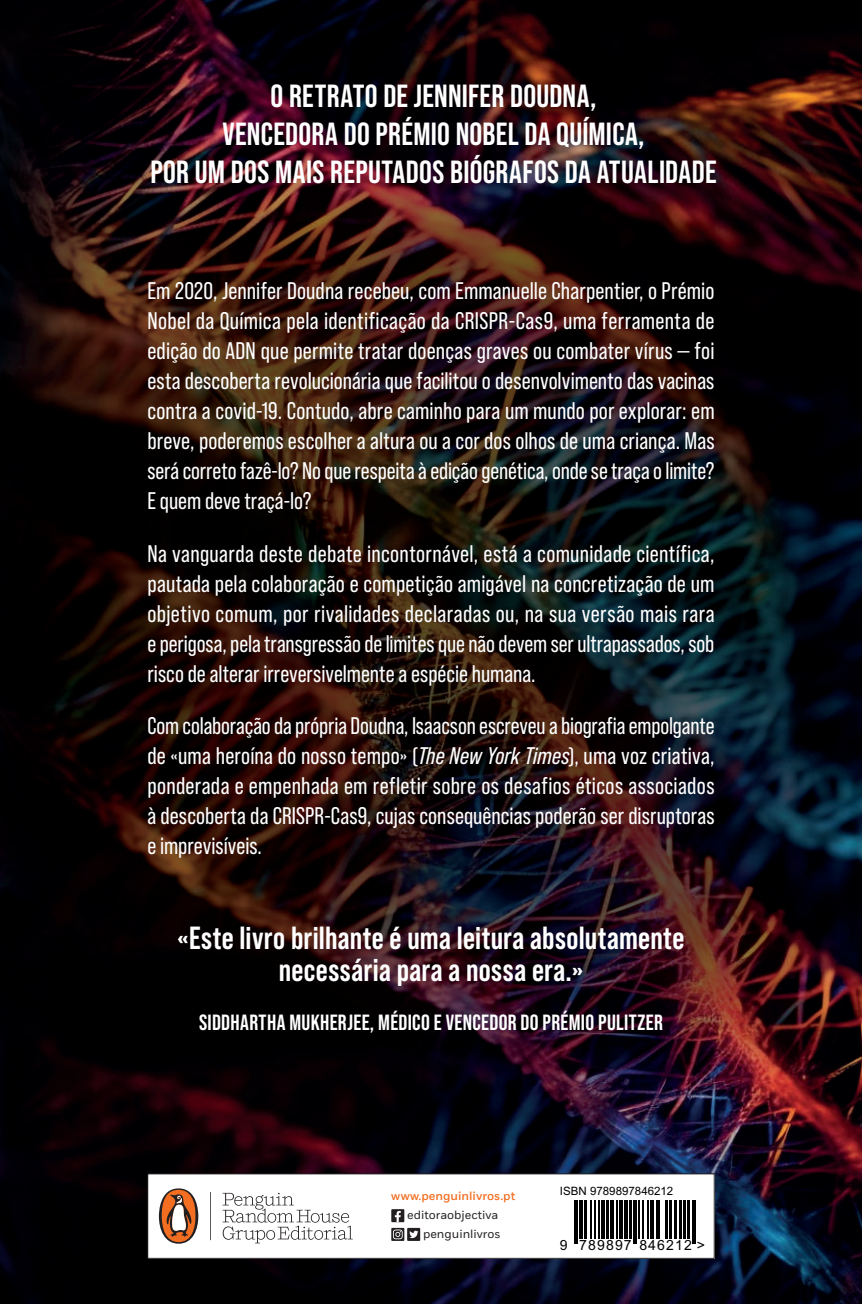
<style>
.page{position:relative;width:862px;height:1304px;background:#fff}
.page>*{position:absolute;margin:0;border:0;box-sizing:border-box;transform-origin:0 0}
.t1{font:700 32px/38px "Bebas Neue Pro";letter-spacing:.01em;color:#fff;text-align:center}
.t2{font:24px/30px "Bebas Neue Pro";color:#fff;text-align:justify}
.t3{font:700 22px "Bebas Neue Pro";letter-spacing:.015em;color:#fff}
.t4{font:14px "Arial";letter-spacing:.08em;color:#000}
.t5{font:12px/18.8px "Fort";color:#231f20;text-align:right}
.t6{font:500 12px "Fort";color:#f36e21}
.t7{font:11.6px "Arial";color:#000}
.s1{font-style:italic}
</style>
<div class="page">
<img style="left:0;top:0;width:862px;height:1304px">
<div style="left:148px;top:1174px;width:566px;height:84px;background:#fff"></div>
<svg style="left:222px;top:1193px;width:131px;height:50px"></svg>
<svg style="left:210px;top:1192px;width:1px;height:48px"></svg>
<svg style="left:159px;top:1188px;width:39px;height:56px"></svg>
<div style="left:147px;top:1174px;width:567px;height:85px;border:1px solid #231f20"></div>
<div style="left:391px;top:1209px;width:13px;height:13px;background:#231f20"></div>
<svg style="left:395px;top:1211px;width:6px;height:11px"></svg>
<svg style="left:391px;top:1228px;width:13px;height:13px"></svg>
<svg style="left:393px;top:1229px;width:10px;height:10px"></svg>
<div style="left:407px;top:1228px;width:13px;height:13px;background:#231f20"></div>
<svg style="left:409px;top:1231px;width:9px;height:7px"></svg>
<hr style="left:574px;top:1200px;width:1px;height:44px;background:#000">
<hr style="left:576px;top:1200px;width:2px;height:44px;background:#000">
<hr style="left:579px;top:1200px;width:4px;height:38px;background:#000">
<hr style="left:584px;top:1200px;width:3px;height:38px;background:#000">
<hr style="left:591px;top:1200px;width:1px;height:38px;background:#000">
<hr style="left:594px;top:1200px;width:2px;height:38px;background:#000">
<hr style="left:598px;top:1200px;width:1px;height:38px;background:#000">
<hr style="left:601px;top:1200px;width:4px;height:38px;background:#000">
<hr style="left:606px;top:1200px;width:2px;height:38px;background:#000">
<hr style="left:610px;top:1200px;width:4px;height:38px;background:#000">
<hr style="left:616px;top:1200px;width:1px;height:38px;background:#000">
<hr style="left:619px;top:1200px;width:4px;height:38px;background:#000">
<hr style="left:624px;top:1200px;width:4px;height:38px;background:#000">
<hr style="left:629px;top:1200px;width:2px;height:38px;background:#000">
<hr style="left:633px;top:1200px;width:1px;height:44px;background:#000">
<hr style="left:635px;top:1200px;width:2px;height:44px;background:#000">
<hr style="left:638px;top:1200px;width:1px;height:38px;background:#000">
<hr style="left:642px;top:1200px;width:1px;height:38px;background:#000">
<hr style="left:647px;top:1200px;width:1px;height:38px;background:#000">
<svg style="left:650px;top:1200px;width:3px;height:38px"></svg>
<hr style="left:656px;top:1200px;width:1px;height:38px;background:#000">
<hr style="left:658px;top:1200px;width:2px;height:38px;background:#000">
<hr style="left:665px;top:1200px;width:2px;height:38px;background:#000">
<hr style="left:669px;top:1200px;width:2px;height:38px;background:#000">
<hr style="left:674px;top:1200px;width:2px;height:38px;background:#000">
<hr style="left:679px;top:1200px;width:2px;height:38px;background:#000">
<hr style="left:683px;top:1200px;width:2px;height:38px;background:#000">
<hr style="left:687px;top:1200px;width:2px;height:38px;background:#000">
<hr style="left:692px;top:1200px;width:1px;height:44px;background:#000">
<hr style="left:694px;top:1200px;width:1px;height:44px;background:#000">
<h1 class="t1" style="left:150px;top:77px;width:567px">O RETRATO DE JENNIFER DOUDNA,<br>VENCEDORA DO PRÉMIO NOBEL DA QUÍMICA,<br>POR UM DOS MAIS REPUTADOS BIÓGRAFOS DA ATUALIDADE</h1>
<p class="t2" style="left:147px;top:276px;width:569px">Em 2020, Jennifer Doudna recebeu, com Emmanuelle Charpentier, o Prémio Nobel da Química pela identificação da CRISPR-Cas9, uma ferramenta de edição do ADN que permite tratar doenças graves ou combater vírus — foi esta descoberta revolucionária que facilitou o desenvolvimento das vacinas contra a covid-19. Contudo, abre caminho para um mundo por explorar: em breve, poderemos escolher a altura ou a cor dos olhos de uma criança. Mas será correto fazê-lo? No que respeita à edição genética, onde se traça o limite?<br>E quem deve traçá-lo?</p>
<p class="t2" style="left:147px;top:538px;width:568px">Na vanguarda deste debate incontornável, está a comunidade científica, pautada pela colaboração e competição amigável na concretização de um objetivo comum, por rivalidades declaradas ou, na sua versão mais rara e perigosa, pela transgressão de limites que não devem ser ultrapassados, sob risco de alterar irreversivelmente a espécie humana.</p>
<p class="t2" style="left:147px;top:711px;width:569px">Com colaboração da própria Doudna, Isaacson escreveu a biografia empolgante de «uma heroína do nosso tempo» (<span class="s1">The New York Times</span>), uma voz criativa, ponderada e empenhada em refletir sobre os desafios éticos associados à descoberta da CRISPR-Cas9, cujas consequências poderão ser disruptoras e imprevisíveis.</p>
<h1 class="t1" style="left:178px;top:921px;width:508px;line-height:32px">«Este livro brilhante é uma leitura absolutamente necessária para a nossa era.»</h1>
<p class="t3" style="left:199px;top:1010px;width:465px">SIDDHARTHA MUKHERJEE, MÉDICO E VENCEDOR DO PRÉMIO PULITZER</p>
<p class="t6" style="left:391px;top:1189px;width:125px">www.penguinlivros.pt</p>
<p class="t5" style="left:407px;top:1206px;width:95px">editoraobjectiva penguinlivros</p>
<p class="t7" style="left:560px;top:1183px;width:115px">ISBN 9789897846212</p>
<p class="t4" style="left:560px;top:1236px;width:147px">9 789897 846212 &gt;</p>
</div>
